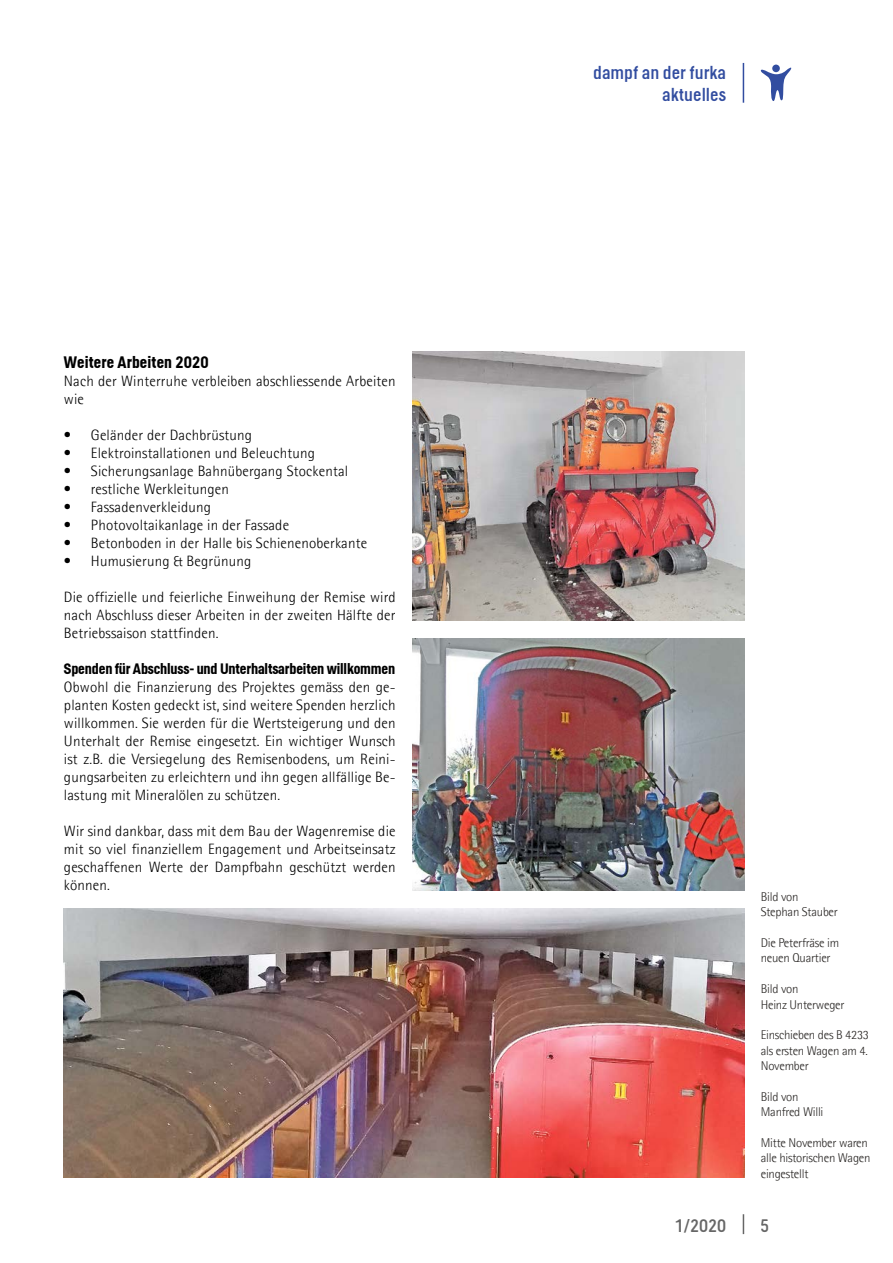
<style>
.page{position:relative;width:893px;height:1263px;background:#fff}
.page>*{position:absolute;margin:0;border:0;box-sizing:border-box;transform-origin:0 0}
.t1{font:18px/21.6px "Helsinki";color:#324da0;text-align:right}
.t2{font:18px "Helsinki";color:#000}
.t3{font:700 16.5px "Helsinki";letter-spacing:.01em;color:#000}
.t4{font:300 15px/18px "Agfa Rotis Semisans";letter-spacing:.01em;color:#000;text-align:justify}
.t5{font:700 15px "Helsinki";letter-spacing:-.01em;color:#000}
.t6{font:300 12.75px/15.5px "Agfa Rotis Semisans";letter-spacing:-.02em;color:#292624}
</style>
<div class="page">
<svg style="left:760px;top:65px;width:32px;height:36px"></svg>
<hr style="left:743px;top:63px;width:1px;height:40px;background:#324da0">
<svg style="left:743px;top:1214px;width:1px;height:20px"></svg>
<img style="left:64px;top:908px;width:680px;height:270px">
<img style="left:412px;top:638px;width:332px;height:252px">
<img style="left:412px;top:352px;width:332px;height:268px">
<p class="t3" style="left:64px;top:352px;width:146px">Weitere Arbeiten 2020</p>
<p class="t4" style="left:64px;top:372px;width:333px">Nach der Winterruhe verbleiben abschliessende Arbeiten wie</p>
<p class="t4" style="left:64px;top:426px;width:190px">• Geländer der Dachbrüstung</p>
<p class="t4" style="left:64px;top:444px;width:253px">• Elektroinstallationen und Beleuchtung</p>
<p class="t4" style="left:64px;top:462px;width:286px">• Sicherungsanlage Bahnübergang Stockental</p>
<p class="t4" style="left:64px;top:480px;width:166px">• restliche Werkleitungen</p>
<p class="t4" style="left:64px;top:498px;width:148px">• Fassadenverkleidung</p>
<p class="t4" style="left:64px;top:516px;width:227px">• Photovoltaikanlage in der Fassade</p>
<p class="t4" style="left:64px;top:534px;width:305px">• Betonboden in der Halle bis Schienenoberkante</p>
<p class="t4" style="left:64px;top:552px;width:189px">• Humusierung &amp; Begrünung</p>
<p class="t4" style="left:64px;top:588px;width:333px">Die offizielle und feierliche Einweihung der Remise wird nach Abschluss dieser Arbeiten in der zweiten Hälfte der Betriebssaison stattfinden.</p>
<p class="t5" style="left:64px;top:660px;width:333px">Spenden für Abschluss- und Unterhaltsarbeiten willkommen</p>
<p class="t4" style="left:64px;top:678px;width:333px">Obwohl die Finanzierung des Projektes gemäss den ge&shy;planten Kosten gedeckt ist, sind weitere Spenden herzlich willkommen. Sie werden für die Wertsteigerung und den Unterhalt der Remise eingesetzt. Ein wichtiger Wunsch ist z.B. die Versiegelung des Remisenbodens, um Reini&shy;gungsarbeiten zu erleichtern und ihn gegen allfällige Be&shy;lastung mit Mineralölen zu schützen.</p>
<p class="t4" style="left:64px;top:822px;width:333px">Wir sind dankbar, dass mit dem Bau der Wagenremise die mit so viel finanziellem Engagement und Arbeitseinsatz geschaffenen Werte der Dampfbahn geschützt werden können.</p>
<p class="t1" style="left:593px;top:61px;width:134px">dampf an der furka aktuelles</p>
<p class="t6" style="left:761px;top:889px;width:79px">Bild von<br>Stephan Stauber</p>
<p class="t6" style="left:761px;top:935px;width:80px">Die Peterfräse im neuen Quartier</p>
<p class="t6" style="left:761px;top:981px;width:85px">Bild von<br>Heinz Unterweger</p>
<p class="t6" style="left:761px;top:1027px;width:110px;text-align:justify">Einschieben des B 4233 als ersten Wagen am 4.<br>November</p>
<p class="t6" style="left:761px;top:1089px;width:64px">Bild von<br>Manfred Willi</p>
<p class="t6" style="left:761px;top:1135px;width:111px">Mitte November waren alle historischen Wagen eingestellt</p>
<p class="t2" style="left:674px;top:1215px;width:53px">1/2020</p>
<p class="t2" style="left:761px;top:1215px;width:10px">5</p>
</div>
